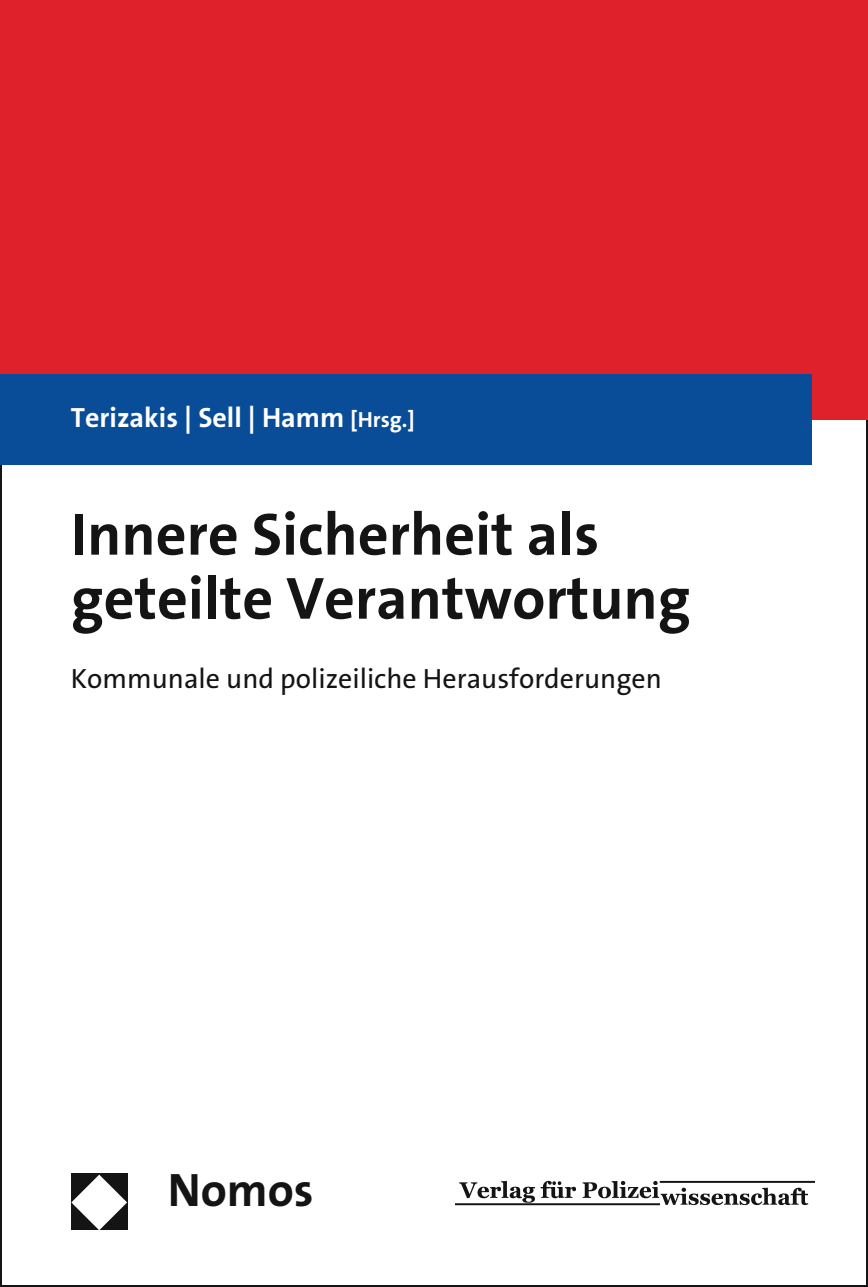
<style>
.page{position:relative;width:868px;height:1287px;background:#fff}
.page>*{position:absolute;margin:0;border:0;box-sizing:border-box;transform-origin:0 0}
.t1{font:700 60px/64px "The Sans Os F";color:#131413}
.t2{font:700 47.2px "The Sans Os F";color:#131413}
.t3{font:28px "The Sans Os F";color:#131413}
.t4{font:700 28px "The Sans Os F";color:#fff}
.s1{font-size:22px}
</style>
<div class="page">
<div style="left:0;top:0;width:867px;height:420px;background:#df212c"></div>
<div style="left:71px;top:1174px;width:57px;height:56px;background:#131413"></div>
<svg style="left:71px;top:1175px;width:56px;height:55px"></svg>
<div style="left:0;top:374px;width:811px;height:91px;background:#094c97"></div>
<img style="left:455px;top:1180px;width:359px;height:26px">
<p class="t4" style="left:71px;top:400px;width:345px">Terizakis | Sell | Hamm <span class="s1">[Hrsg.]</span></p>
<h1 class="t1" style="left:71px;top:503px;width:621px">Innere Sicherheit als geteilte Verantwortung</h1>
<p class="t3" style="left:71px;top:661px;width:592px">Kommunale und polizeiliche Herausforderungen</p>
<h2 class="t2" style="left:168px;top:1159px;width:147px">Nomos</h2>
</div>
